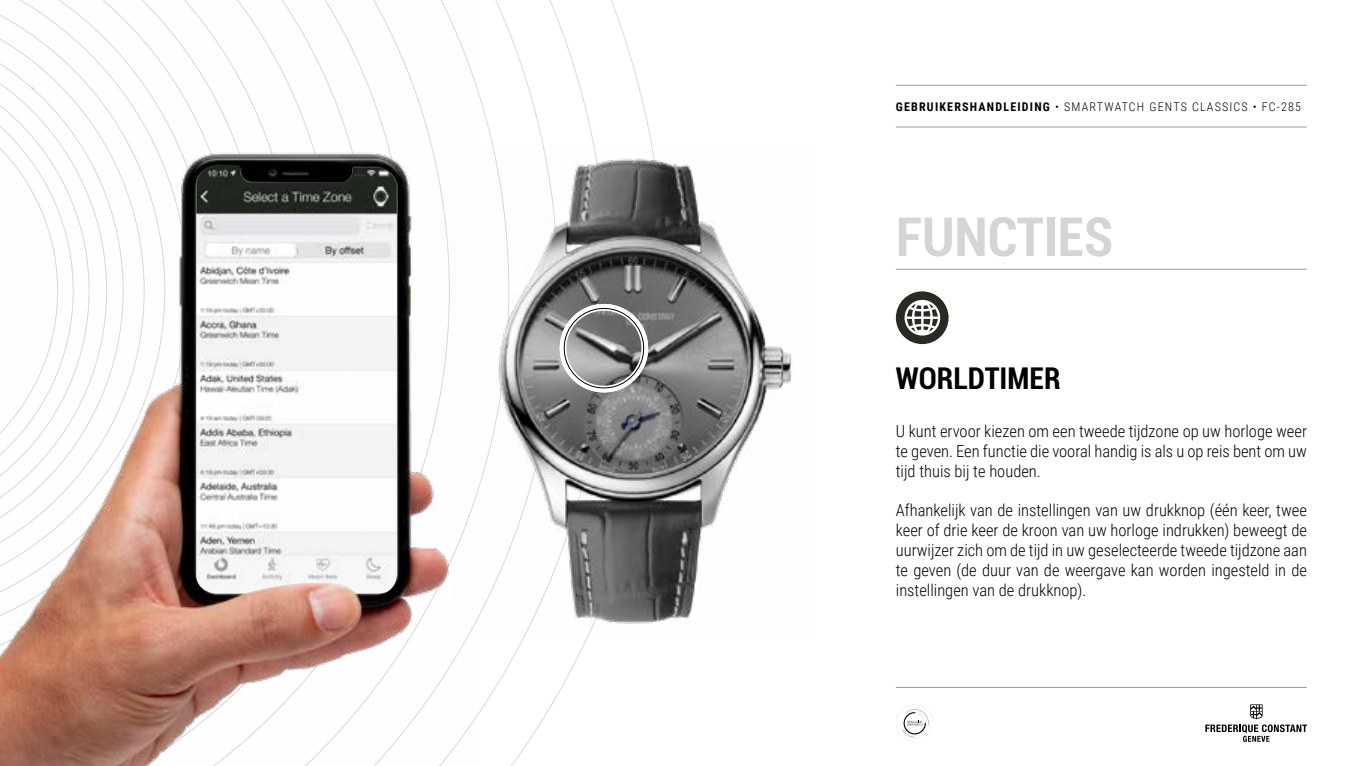
<style>
.page{position:relative;width:1361px;height:766px;background:#fff}
.page>*{position:absolute;margin:0;border:0;box-sizing:border-box;transform-origin:0 0}
.t1{font:700 condensed 54px "Roboto";color:#d6d4d5}
.t2{font:700 condensed 30px "Roboto";color:#000}
.t3{font:300 16.5px/19.8px "Roboto Condensed";color:#000;text-align:justify}
.t4{font:300 12px "Roboto Condensed";letter-spacing:.1em;color:#000}
.s1{font-weight:700}
</style>
<div class="page">
<hr style="left:896px;top:269px;width:411px;height:1px;background:#9d9d9c">
<svg style="left:1205px;top:704px;width:102px;height:37px"></svg>
<hr style="left:896px;top:687px;width:411px;height:1px;background:#9d9d9c">
<hr style="left:896px;top:127px;width:411px;height:1px;background:#9d9d9c">
<hr style="left:896px;top:85px;width:411px;height:1px;background:#9d9d9c">
<div style="left:896px;top:291px;width:52px;height:53px;background:#292b23;border-radius:50%"></div>
<svg style="left:904px;top:300px;width:36px;height:35px"></svg>
<svg style="left:896px;top:704px;width:37px;height:37px"></svg>
<img style="left:472px;top:147px;width:321px;height:486px">
<img style="left:0;top:0;width:472px;height:765px">
<img style="left:196px;top:166px;width:202px;height:427px">
<img style="left:563px;top:307px;width:82px;height:82px;border-radius:41px">
<div style="left:560px;top:304px;width:88px;height:88px;border:7px solid #fff;border-radius:50%"></div>
<div style="left:564px;top:308px;width:80px;height:80px;border:1px solid #000;border-radius:50%"></div>
<p class="t4" style="left:896px;top:98px;width:407px"><span class="s1">GEBRUIKERSHANDLEIDING</span> • SMARTWATCH GENTS CLASSICS • FC-285</p>
<h1 class="t1" style="left:896px;top:199px;width:219px">FUNCTIES</h1>
<h2 class="t2" style="left:896px;top:357px;width:166px">WORLDTIMER</h2>
<p class="t3" style="left:896px;top:420px;width:413px">U kunt ervoor kiezen om een tweede tijdzone op uw horloge weer te geven. Een functie die vooral handig is als u op reis bent om uw tijd thuis bij te houden.</p>
<p class="t3" style="left:896px;top:500px;width:413px">Afhankelijk van de instellingen van uw drukknop (één keer, twee keer of drie keer de kroon van uw horloge indrukken) beweegt de uurwijzer zich om de tijd in uw geselecteerde tweede tijdzone aan te geven (de duur van de weergave kan worden ingesteld in de instellingen van de drukknop).</p>
</div>
